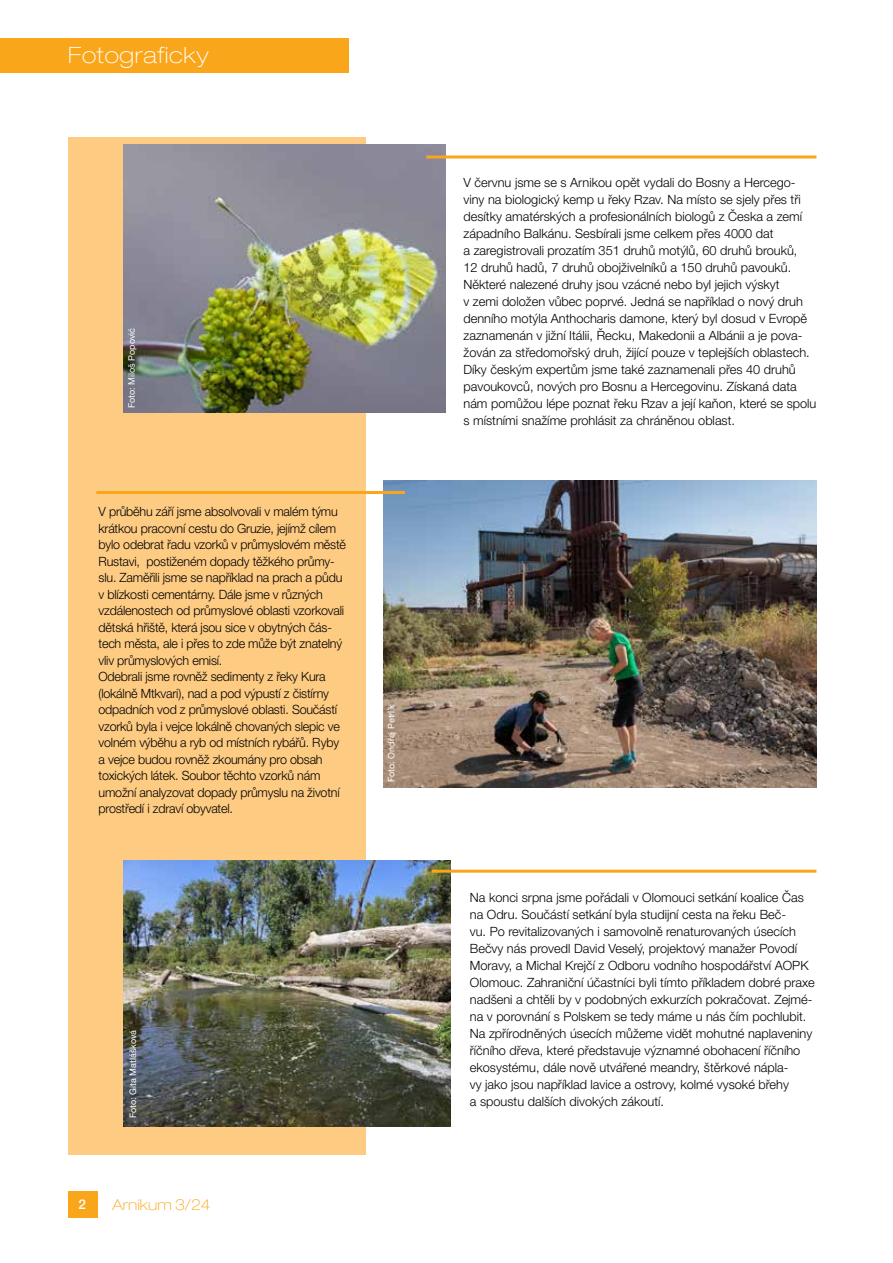
<style>
.page{position:relative;width:893px;height:1263px;background:#fff}
.page>*{position:absolute;margin:0;border:0;box-sizing:border-box;transform-origin:0 0}
.t1{font:100 expanded 22.5px "Helvetica Neue LT Pro";letter-spacing:.03em;color:#fff}
.t2{font:100 expanded 15px "Helvetica Neue LT Pro";color:#faa61a}
.t3{font:500 13.5px "Helvetica Neue LT Pro";color:#fff}
.t4{font:300 12.75px/17px "Helvetica Neue LT Pro";color:#000}
.t5{font:9px "Helvetica Neue LT Pro";color:#fff}
</style>
<div class="page">
<div style="left:68px;top:1191px;width:29px;height:26px;background:#faa61a"></div>
<div style="left:0;top:38px;width:349px;height:34px;background:#faa61a"></div>
<div style="left:68px;top:138px;width:298px;height:1017px;background:#fecb83"></div>
<img style="left:123px;top:144px;width:323px;height:268px">
<img style="left:384px;top:480px;width:432px;height:307px">
<hr style="left:426px;top:155px;width:390px;height:3px;background:#faa61a">
<hr style="left:96px;top:491px;width:309px;height:3px;background:#faa61a">
<img style="left:124px;top:860px;width:327px;height:267px">
<hr style="left:432px;top:870px;width:384px;height:3px;background:#faa61a">
<h1 class="t1" style="left:68px;top:42px;width:142px">Fotograficky</h1>
<p class="t5" style="left:126px;top:408px;width:82px;rotate:-90deg">Foto: Miloš Popović</p>
<p class="t4" style="left:99px;top:503px;width:249px;line-height:16.5px">V průběhu září jsme absolvovali v malém týmu krátkou pracovní cestu do Gruzie, jejímž cílem bylo odebrat řadu vzorků v průmyslovém městě Rustavi, postiženém dopady těžkého průmy&shy;slu. Zaměřili jsme se například na prach a půdu v blízkosti cementárny. Dále jsme v různých vzdálenostech od průmyslové oblasti vzorkovali dětská hřiště, která jsou sice v obytných čás&shy;tech města, ale i přes to zde může být znatelný vliv průmyslových emisí.<br>Odebrali jsme rovněž sedimenty z řeky Kura (lokálně Mtkvari), nad a pod výpustí z čistírny odpadních vod z průmyslové oblasti. Součástí vzorků byla i vejce lokálně chovaných slepic ve volném výběhu a ryb od místních rybářů. Ryby a vejce budou rovněž zkoumány pro obsah toxických látek. Soubor těchto vzorků nám umožní analyzovat dopady průmyslu na životní prostředí i zdraví obyvatel.</p>
<p class="t5" style="left:386px;top:782px;width:80px;rotate:-90deg">Foto: Ondřej Petrlík</p>
<p class="t5" style="left:128px;top:1118px;width:90px;rotate:-90deg">Foto: Gita Matlášková</p>
<p class="t3" style="left:79px;top:1196px;width:9px">2</p>
<p class="t2" style="left:113px;top:1196px;width:99px">Arnikum 3/24</p>
<p class="t4" style="left:463px;top:174px;width:354px">V červnu jsme se s Arnikou opět vydali do Bosny a Hercego&shy;viny na biologický kemp u řeky Rzav. Na místo se sjely přes tři desítky amatérských a profesionálních biologů z Česka a zemí západního Balkánu. Sesbírali jsme celkem přes 4000 dat<br>a zaregistrovali prozatím 351 druhů motýlů, 60 druhů brouků,<br>12 druhů hadů, 7 druhů obojživelníků a 150 druhů pavouků.<br>Některé nalezené druhy jsou vzácné nebo byl jejich výskyt<br>v zemi doložen vůbec poprvé. Jedná se například o nový druh denního motýla Anthocharis damone, který byl dosud v Evropě zaznamenán v jižní Itálii, Řecku, Makedonii a Albánii a je pova&shy;žován za středomořský druh, žijící pouze v teplejších oblastech.<br>Díky českým expertům jsme také zaznamenali přes 40 druhů pavoukovců, nových pro Bosnu a Hercegovinu. Získaná data nám pomůžou lépe poznat řeku Rzav a její kaňon, které se spolu s místními snažíme prohlásit za chráněnou oblast.</p>
<p class="t4" style="left:470px;top:888px;width:347px">Na konci srpna jsme pořádali v Olomouci setkání koalice Čas na Odru. Součástí setkání byla studijní cesta na řeku Beč-<br>vu. Po revitalizovaných i samovolně renaturovaných úsecích Bečvy nás provedl David Veselý, projektový manažer Povodí Moravy, a Michal Krejčí z Odboru vodního hospodářství AOPK Olomouc. Zahraniční účastníci byli tímto příkladem dobré praxe nadšeni a chtěli by v podobných exkurzích pokračovat. Zejmé&shy;na v porovnání s Polskem se tedy máme u nás čím pochlubit.<br>Na zpřírodněných úsecích můžeme vidět mohutné naplaveniny říčního dřeva, které představuje významné obohacení říčního ekosystému, dále nově utvářené meandry, štěrkové nápla-<br>vy jako jsou například lavice a ostrovy, kolmé vysoké břehy<br>a spoustu dalších divokých zákoutí.</p>
</div>
